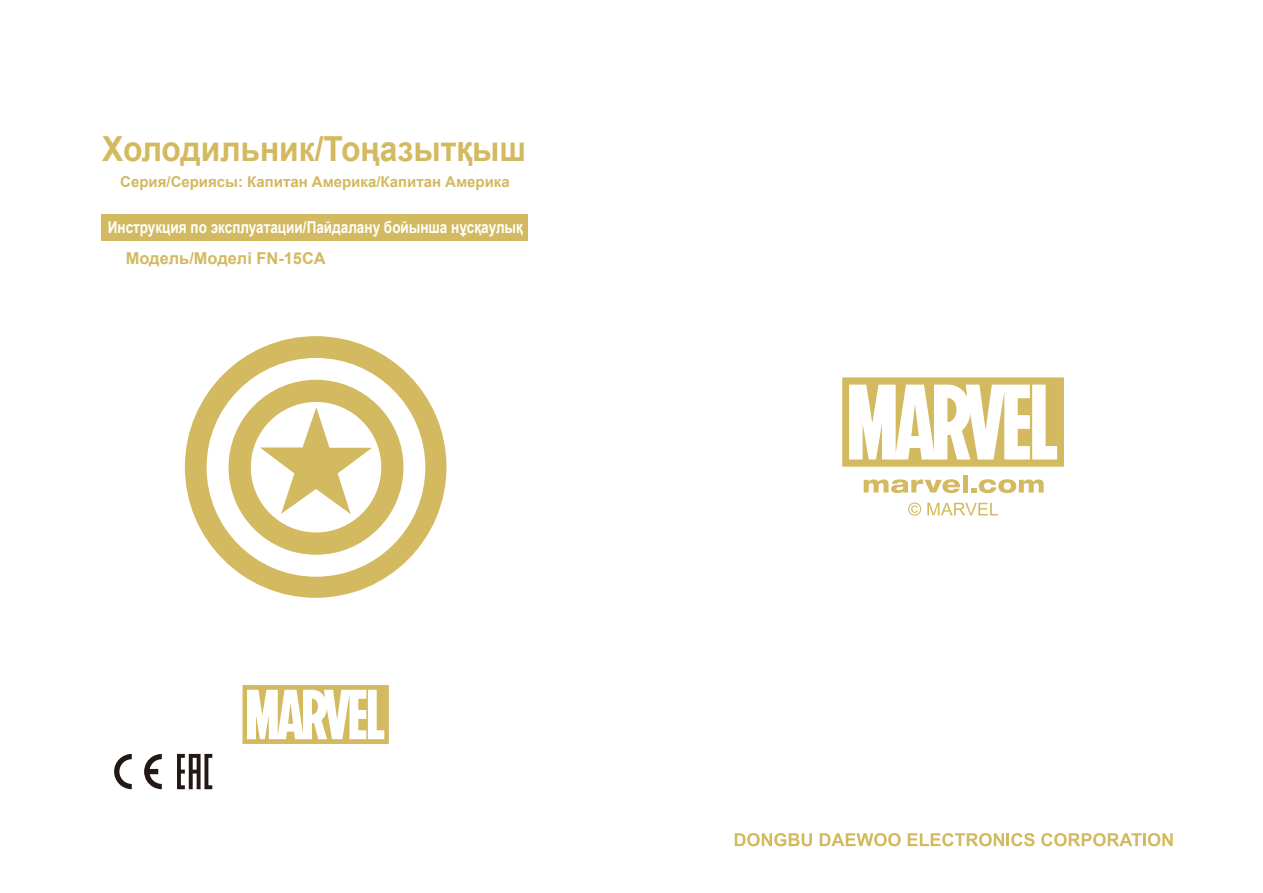
<style>
.page{position:relative;width:1263px;height:893px;background:#fff}
.page>*{position:absolute;margin:0;border:0;box-sizing:border-box;transform-origin:0 0}
.t1{font:700 34.5px "Arial";color:#d3b95f;scale:.92 1}
.t2{font:700 16.35px "Arial";color:#fff;scale:.82 1}
.t3{font:700 16.35px "Arial";color:#d3b95f}
.t4{font:700 15px "Arial";color:#d3b95f}
</style>
<div class="page">
<svg style="left:243px;top:685px;width:146px;height:59px"></svg>
<svg style="left:185px;top:336px;width:261px;height:262px"></svg>
<svg style="left:229px;top:380px;width:175px;height:175px"></svg>
<svg style="left:842px;top:377px;width:222px;height:90px"></svg>
<svg style="left:908px;top:502px;width:13px;height:14px"></svg>
<svg style="left:927px;top:503px;width:71px;height:12px"></svg>
<svg style="left:864px;top:479px;width:96px;height:14px"></svg>
<div style="left:963px;top:475px;width:5px;height:17px;background:#d3b95f"></div>
<svg style="left:971px;top:479px;width:73px;height:14px"></svg>
<div style="left:101px;top:214px;width:427px;height:27px;background:#d3b95f"></div>
<svg style="left:114px;top:754px;width:48px;height:35px"></svg>
<svg style="left:177px;top:754px;width:35px;height:35px"></svg>
<svg style="left:735px;top:833px;width:77px;height:13px"></svg>
<svg style="left:820px;top:833px;width:81px;height:13px"></svg>
<svg style="left:908px;top:833px;width:127px;height:13px"></svg>
<svg style="left:1041px;top:833px;width:132px;height:13px"></svg>
<h1 class="t1" style="left:102px;top:126px;width:462px">Холодильник/Тоңазытқыш</h1>
<p class="t4" style="left:120px;top:172px;width:391px">Серия/Сериясы: Капитан Америка/Капитан Америка</p>
<p class="t2" style="left:108px;top:216px;width:508px">Инструкция по эксплуатации/Пайдалану бойынша нұсқаулық</p>
<p class="t3" style="left:126px;top:247px;width:201px">Модель/Моделі FN-15CA</p>
</div>
